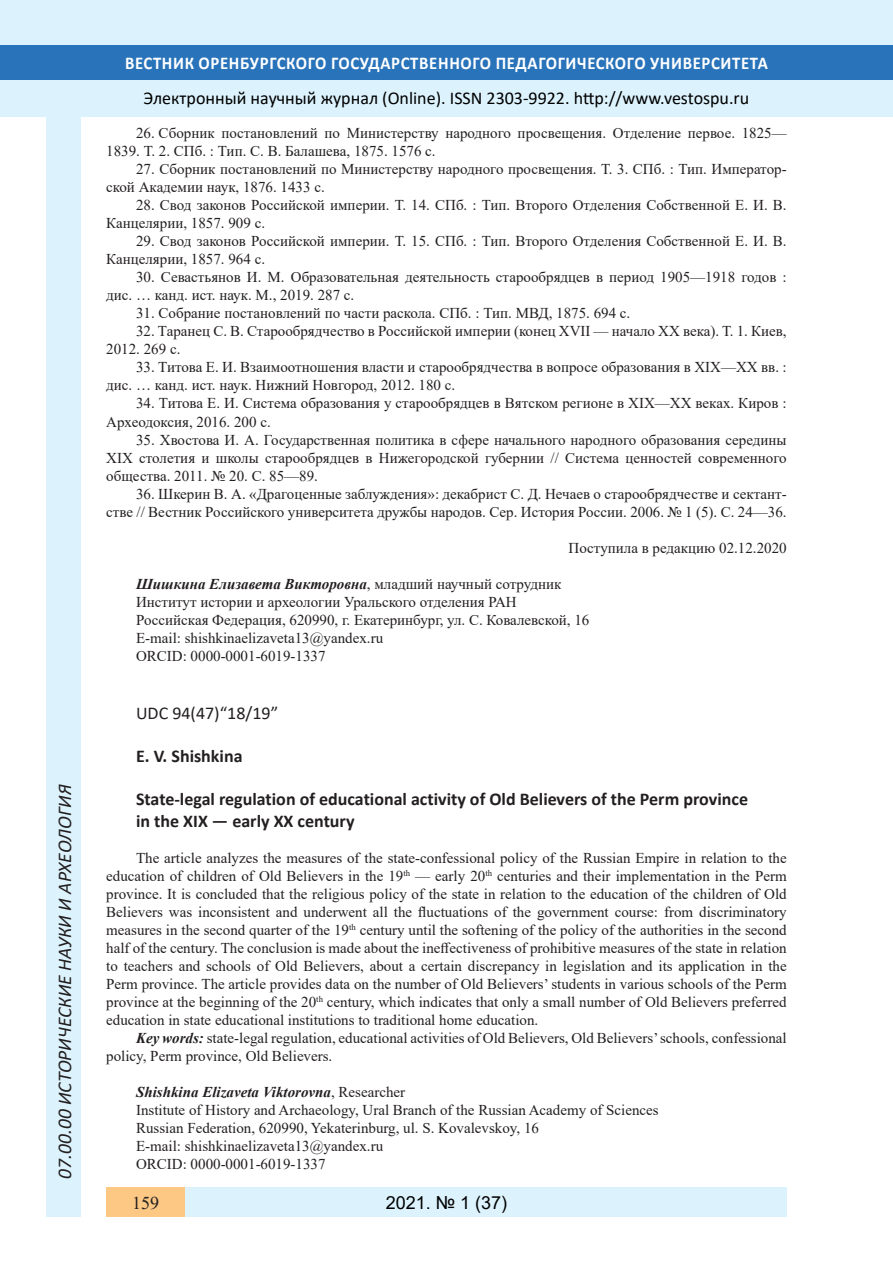
<style>
.page{position:relative;width:893px;height:1263px;background:#fff}
.page>*{position:absolute;margin:0;border:0;box-sizing:border-box;transform-origin:0 0}
.t1{font:italic 19.5px "Calibri";color:#231f20}
.Заголовок_2{font:700 18px "Calibri";color:#231f20}
.t2{font:18px "Calibri";color:#000}
.t3{font:700 18px "Calibri";letter-spacing:.04em;color:#fff;scale:.93 1}
.Заголовок_2-2{font:18px "Calibri";color:#231f20}
.t4{font:18px "Arial";color:#000}
.t5{font:700 18px "Book Antiqua";color:#000}
.t6{font:18px "Times New Roman";color:#231f20}
.литература{font:15px/18px "Times New Roman";color:#231f20}
.литература-2{font:italic 700 15px "Times New Roman";color:#231f20}
.s1{font-weight:400;font-style:normal}
.s2{font-weight:700;font-style:italic}
</style>
<div class="page">
<div style="left:0;top:0;width:893px;height:116px;background:#dcf2fc"></div>
<div style="left:0;top:45px;width:893px;height:34px;background:#2873ba"></div>
<div style="left:47px;top:116px;width:34px;height:1101px;background:#dcf2fc"></div>
<div style="left:106px;top:1188px;width:681px;height:29px;background:#dcf2fc"></div>
<div style="left:106px;top:1188px;width:79px;height:29px;background:#fdc784"></div>
<h1 class="t1" style="left:51px;top:1179px;width:395px;rotate:-90deg">07.00.00 ИСТОРИЧЕСКИЕ НАУКИ И АРХЕОЛОГИЯ</h1>
<h1 class="t1" style="left:51px;top:1105px;width:206px;rotate:-90deg">БИОЛОГИЧЕСКИЕ НАУКИ</h1>
<h1 class="t1" style="left:51px;top:1169px;width:11px;rotate:-90deg">3</h1>
<p class="t3" style="left:125px;top:50px;width:693px">ВЕСТНИК ОРЕНБУРГСКОГО ГОСУДАРСТВЕННОГО ПЕДАГОГИЧЕСКОГО УНИВЕРСИТЕТА</p>
<p class="t2" style="left:144px;top:85px;width:607px">Электронный научный журнал (Online). ISSN 2303-9922. http://www.vestospu.ru</p>
<p class="t2" style="left:583px;top:85px;width:13px">t</p>
<p class="t2" style="left:583px;top:85px;width:13px">t</p>
<p class="литература" style="left:106px;top:123px;width:682px;text-indent:30px">26. Сборник постановлений по Министерству народного просвещения. Отделение первое. 1825—<br>1839. Т. 2. СПб. : Тип. С. В. Балашева, 1875. 1576 с.</p>
<p class="литература" style="left:106px;top:160px;width:682px;text-indent:30px">27. Сборник постановлений по Министерству народного просвещения. Т. 3. СПб. : Тип. Император&shy;ской Академии наук, 1876. 1433 с.</p>
<p class="литература" style="left:106px;top:196px;width:682px;text-indent:30px">28. Свод законов Российской империи. Т. 14. СПб. : Тип. Второго Отделения Собственной Е. И. В.<br>Канцелярии, 1857. 909 с.</p>
<p class="литература" style="left:106px;top:232px;width:682px;text-indent:30px">29. Свод законов Российской империи. Т. 15. СПб. : Тип. Второго Отделения Собственной Е. И. В.<br>Канцелярии, 1857. 964 с.</p>
<p class="литература" style="left:106px;top:268px;width:682px;text-indent:30px">30. Севастьянов И. М. Образовательная деятельность старообрядцев в период 1905—1918 годов : дис. … канд. ист. наук. М., 2019. 287 с.</p>
<p class="литература" style="left:136px;top:304px;width:496px">31. Собрание постановлений по части раскола. СПб. : Тип. МВД, 1875. 694 с.</p>
<p class="литература" style="left:106px;top:322px;width:682px;text-indent:30px">32. Таранец С. В. Старообрядчество в Российской империи (конец XVII — начало XX века). Т. 1. Киев,<br>2012. 269 с.</p>
<p class="литература" style="left:106px;top:358px;width:682px;text-indent:30px">33. Титова Е. И. Взаимоотношения власти и старообрядчества в вопросе образования в XIX—XX вв. : дис. … канд. ист. наук. Нижний Новгород, 2012. 180 с.</p>
<p class="литература" style="left:106px;top:394px;width:682px;text-indent:30px">34. Титова Е. И. Система образования у старообрядцев в Вятском регионе в XIX—XX веках. Киров :<br>Археодоксия, 2016. 200 с.</p>
<p class="литература" style="left:106px;top:430px;width:682px;text-align:justify;text-indent:30px">35. Хвостова И. А. Государственная политика в сфере начального народного образования середины XIX столетия и школы старообрядцев в Нижегородской губернии // Система ценностей современного общества. 2011. № 20. С. 85—89.</p>
<p class="литература" style="left:106px;top:484px;width:682px;text-align:right">36. Шкерин В. А. «Драгоценные заблуждения»: декабрист С. Д. Нечаев о старообрядчестве и сектант&shy;стве // Вестник Российского университета дружбы народов. Сер. История России. 2006. № 1 (5). С. 24—36.</p>
<p class="литература" style="left:569px;top:538px;width:220px">Поступила в редакцию 02.12.2020</p>
<p class="литература-2" style="left:136px;top:573px;width:427px">Шишкина Елизавета Викторовна<span class="s1">, младший научный сотрудник</span></p>
<p class="литература" style="left:136px;top:592px;width:382px">Институт истории и археологии Уральского отделения РАН</p>
<p class="литература" style="left:136px;top:610px;width:455px">Российская Федерация, 620990, г. Екатеринбург, ул. С. Ковалевской, 16</p>
<p class="литература" style="left:136px;top:628px;width:249px">E-mail: shishkinaelizaveta13@yandex.ru</p>
<p class="литература" style="left:136px;top:646px;width:191px">ORCID: 0000-0001-6019-1337</p>
<p class="Заголовок_2-2" style="left:136px;top:700px;width:144px">UDC 94(47)“18/19”</p>
<p class="Заголовок_2" style="left:136px;top:743px;width:108px">E. V. Shishkina</p>
<p class="Заголовок_2" style="left:136px;top:786px;width:613px">State-legal regulation of educational activity of Old Believers of the Perm province</p>
<p class="Заголовок_2" style="left:136px;top:808px;width:220px">in the XIX — early XX century</p>
<p class="литература" style="left:106px;top:848px;width:682px;text-align:justify;text-indent:30px">The article analyzes the measures of the state-confessional policy of the Russian Empire in relation to the education of children of Old Believers in the 19<sup>th</sup> — early 20<sup>th</sup> centuries and their implementation in the Perm province. It is concluded that the religious policy of the state in relation to the education of the children of Old Believers was inconsistent and underwent all the fluctuations of the government course: from discriminatory measures in the second quarter of the 19<sup>th</sup> century until the softening of the policy of the authorities in the second half of the century. The conclusion is made about the ineffectiveness of prohibitive measures of the state in relation to teachers and schools of Old Believers, about a certain discrepancy in legislation and its application in the Perm province. The article provides data on the number of Old Believers’ students in various schools of the Perm province at the beginning of the 20<sup>th</sup> century, which indicates that only a small number of Old Believers preferred education in state educational institutions to traditional home education.</p>
<p class="литература" style="left:106px;top:1029px;width:682px;text-indent:30px"><span class="s2">Key words:</span> state-legal regulation, educational activities of Old Believers, Old Believers’ schools, confessional policy, Perm province, Old Believers.</p>
<p class="литература-2" style="left:136px;top:1082px;width:271px">Shishkina Elizaveta Viktorovna<span class="s1">, Researcher</span></p>
<p class="литература" style="left:136px;top:1101px;width:524px">Institute of History and Archaeology, Ural Branch of the Russian Academy of Sciences</p>
<p class="литература" style="left:136px;top:1119px;width:404px">Russian Federation, 620990, Yekaterinburg, ul. S. Kovalevskoy, 16</p>
<p class="литература" style="left:136px;top:1137px;width:249px">E-mail: shishkinaelizaveta13@yandex.ru</p>
<p class="литература" style="left:136px;top:1155px;width:191px">ORCID: 0000-0001-6019-1337</p>
<p class="t5" style="left:390px;top:1190px;width:37px">2018</p>
<p class="t5" style="left:479px;top:1190px;width:25px">25)</p>
<p class="t4" style="left:386px;top:1190px;width:123px">2021. № 1 (37)</p>
<p class="t6" style="left:132px;top:1190px;width:28px">159</p>
<p class="t5" style="left:460px;top:1190px;width:39px">2 6</p>
</div>
